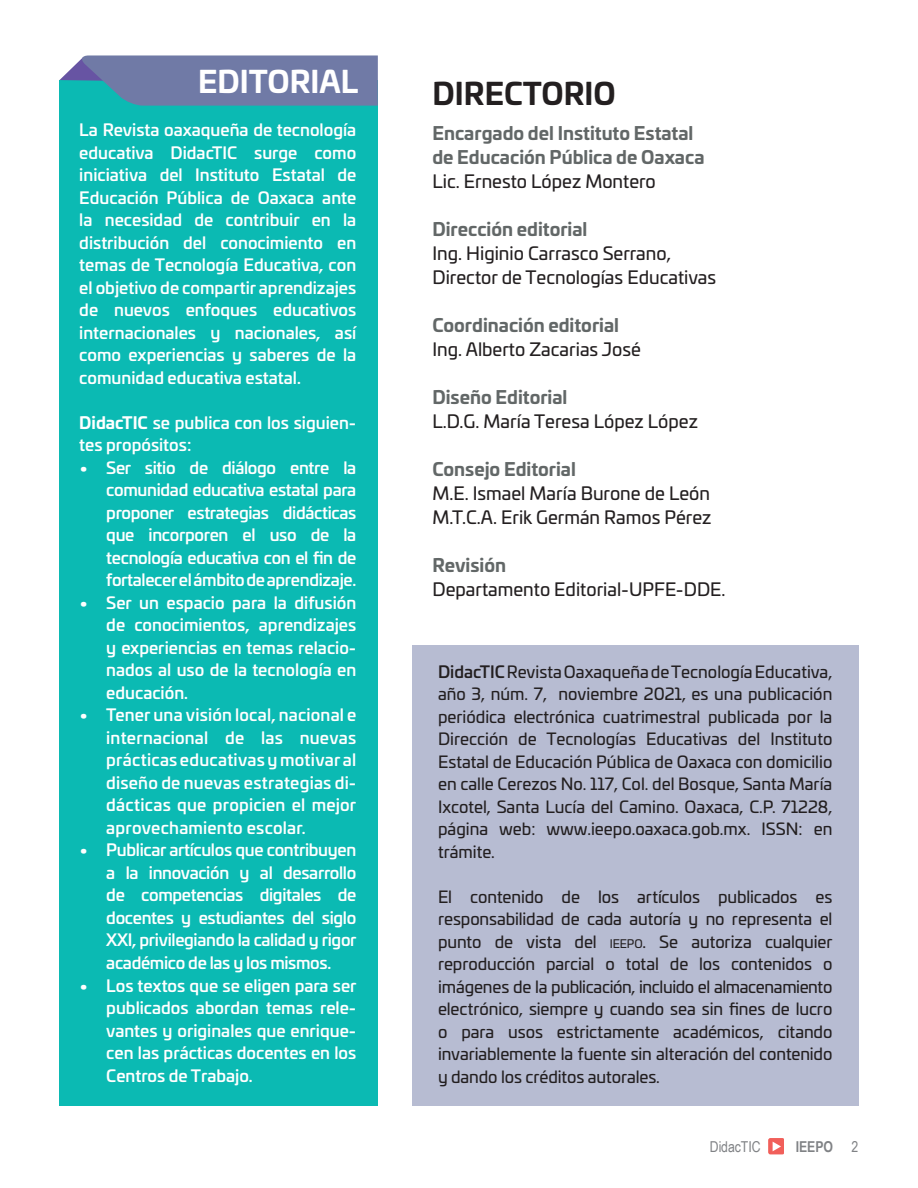
<style>
.page{position:relative;width:918px;height:1188px;background:#fff}
.page>*{position:absolute;margin:0;border:0;box-sizing:border-box;transform-origin:0 0}
.t1{font:700 30px "Univia Pro";color:#231f20}
.t2{font:700 30px "Univia Pro";color:#fff}
.t3{font:18px/24px "Univia Pro";color:#231f20}
.t4{font:700 18px/24px "Univia Pro";color:#626767}
.t5{font:500 16.5px/22.5px "Univia Pro";color:#fff;text-align:justify}
.t6{font:16.5px/22.5px "Univia Pro";color:#231f20;text-align:justify}
.t7{font:15px "Arial Narrow";letter-spacing:-.005em;color:#808285}
.t8{font:700 15px "Arial Narrow";letter-spacing:-.005em;color:#808285}
.s1{font-weight:700}
.s2{font-weight:500}
.s3{font-size:11.55px}
.s4{font-weight:400}
</style>
<div class="page">
<div style="left:769px;top:1138px;width:15px;height:16px;background:#f15f5a;border-radius:2px"></div>
<svg style="left:773px;top:1142px;width:8px;height:9px"></svg>
<div style="left:412px;top:645px;width:446px;height:461px;background:#b7bcd2"></div>
<div style="left:60px;top:80px;width:318px;height:1026px;background:#0bbab3"></div>
<svg style="left:60px;top:55px;width:318px;height:51px;background:#6a82a9"></svg>
<h1 class="t2" style="left:198px;top:57px;width:162px">EDITORIAL</h1>
<p class="t5" style="left:79px;top:118px;width:279px">La Revista oaxaqueña de tecnología educativa DidacTIC surge como iniciativa del Instituto Estatal de Educación Pública de Oaxaca ante la necesidad de contribuir en la distribución del conocimiento en temas de Tecnología Educativa, con el objetivo de compartir aprendizajes de nuevos enfoques educativos internacionales y nacionales, así como experiencias y saberes de la comunidad educativa estatal.</p>
<p class="t5" style="left:79px;top:410px;width:278px"><span class="s1">DidacTIC</span> se publica con los siguien&shy;tes propósitos:</p>
<p class="t5" style="left:106px;top:455px;width:252px;text-indent:-27px">• Ser sitio de diálogo entre la comunidad educativa estatal para proponer estrategias didácticas que incorporen el uso de la tecnología educativa con el fin de fortalecer el ámbito de aprendizaje.</p>
<p class="t5" style="left:106px;top:590px;width:252px;text-indent:-27px">• Ser un espacio para la difusión de conocimientos, aprendizajes y experiencias en temas relacio&shy;nados al uso de la tecnología en educación.</p>
<p class="t5" style="left:106px;top:703px;width:252px;text-indent:-27px">• Tener una visión local, nacional e internacional de las nuevas prácticas educativas y motivar al diseño de nuevas estrategias di&shy;dácticas que propicien el mejor aprovechamiento escolar.</p>
<p class="t5" style="left:106px;top:838px;width:252px;text-indent:-27px">• Publicar artículos que contribuyen a la innovación y al desarrollo de competencias digitales de docentes y estudiantes del siglo XXI, privilegiando la calidad y rigor académico de las y los mismos.</p>
<p class="t5" style="left:106px;top:973px;width:252px;text-indent:-27px">• Los textos que se eligen para ser publicados abordan temas rele&shy;vantes y originales que enrique&shy;cen las prácticas docentes en los Centros de Trabajo.</p>
<h1 class="t1" style="left:433px;top:70px;width:185px">DIRECTORIO</h1>
<p class="t4" style="left:432px;top:120px;width:274px">Encargado del Instituto Estatal de Educación Pública de Oaxaca</p>
<p class="t3" style="left:432px;top:169px;width:225px">Lic. Ernesto López Montero</p>
<p class="t4" style="left:432px;top:216px;width:157px">Dirección editorial</p>
<p class="t3" style="left:432px;top:241px;width:285px">Ing. Higinio Carrasco Serrano,<br>Director de Tecnologías Educativas</p>
<p class="t4" style="left:432px;top:312px;width:188px">Coordinación editorial</p>
<p class="t3" style="left:432px;top:337px;width:210px">Ing. Alberto Zacarias José</p>
<p class="t4" style="left:432px;top:384px;width:137px">Diseño Editorial</p>
<p class="t3" style="left:432px;top:409px;width:267px">L.D.G. María Teresa López López</p>
<p class="t4" style="left:432px;top:456px;width:145px">Consejo Editorial</p>
<p class="t3" style="left:432px;top:481px;width:281px">M.E. Ismael María Burone de León<br>M.T.C.A. Erik Germán Ramos Pérez</p>
<p class="t4" style="left:432px;top:552px;width:75px">Revisión</p>
<p class="t3" style="left:432px;top:577px;width:295px">Departamento Editorial-UPFE-DDE.</p>
<p class="t6" style="left:438px;top:660px;width:396px"><span class="s2">DidacTIC</span> Revista Oaxaqueña de Tecnología Educativa, año 3, núm. 7, noviembre 2021, es una publicación periódica electrónica cuatrimestral publicada por la Dirección de Tecnologías Educativas del Instituto Estatal de Educación Pública de Oaxaca con domicilio en calle Cerezos No. 117, Col. del Bosque, Santa María Ixcotel, Santa Lucía del Camino. Oaxaca, C.P. 71228, página web: www.ieepo.oaxaca.gob.mx. ISSN: en trámite.</p>
<p class="t6" style="left:438px;top:885px;width:396px">El contenido de los artículos publicados es responsabilidad de cada autoría y no representa el punto de vista del <span class="s3">IEEPO</span>. Se autoriza cualquier reproducción parcial o total de los contenidos o imágenes de la publicación, incluido el almacenamiento electrónico, siempre y cuando sea sin fines de lucro o para usos estrictamente académicos, citando invariablemente la fuente sin alteración del contenido y dando los créditos autorales.</p>
<p class="t7" style="left:710px;top:1136px;width:52px">DidacTIC</p>
<p class="t8" style="left:796px;top:1135px;width:64px">IEEPO <span class="s4">2</span></p>
</div>
